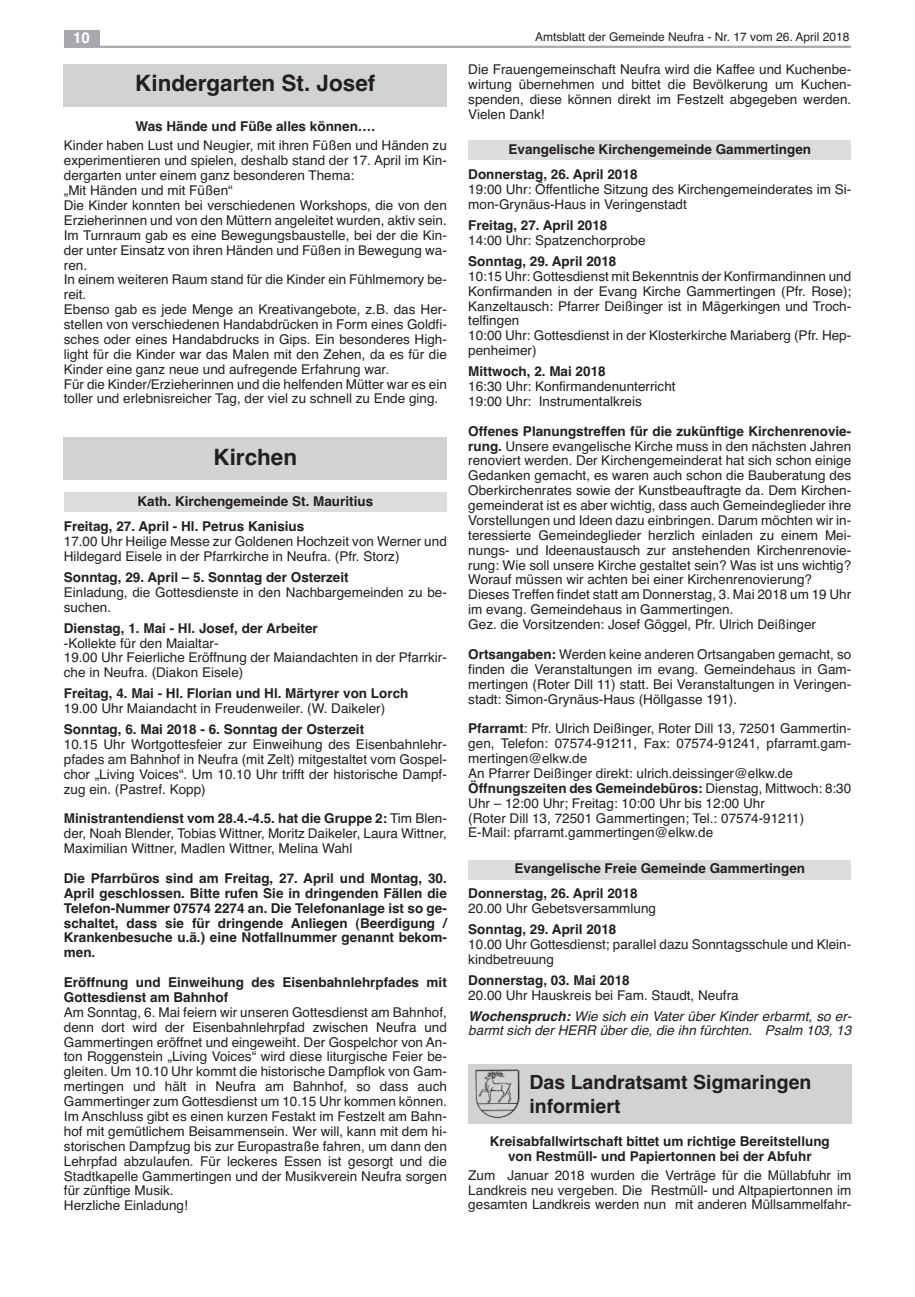
<style>
.page{position:relative;width:915px;height:1297px;background:#fff}
.page>*{position:absolute;margin:0;border:0;box-sizing:border-box;transform-origin:0 0}
.t1{font:700 22.5px "Helvetica";color:#231f20}
.t2{font:700 19.5px/23.4px "Helvetica";color:#231f20}
.t3{font:700 15px "Helvetica";color:#fff}
.t4{font:13.5px/14.9px "Helvetica";color:#231f20}
.t5{font:700 13.5px/14.9px "Helvetica";color:#231f20}
.t6{font:italic 13.5px/20.9px "Helvetica";color:#231f20}
.t7{font:12px "Helvetica";color:#231f20}
.s1{font-weight:700}
.s2{font-style:normal}
</style>
<div class="page">
<div style="left:468px;top:860px;width:382px;height:20px;background:#dcdddf"></div>
<div style="left:468px;top:140px;width:382px;height:20px;background:#dcdddf"></div>
<div style="left:64px;top:492px;width:382px;height:20px;background:#dcdddf"></div>
<div style="left:64px;top:437px;width:382px;height:43px;background:#d1d2d4"></div>
<div style="left:64px;top:64px;width:382px;height:42px;background:#d1d2d4"></div>
<div style="left:468px;top:1064px;width:382px;height:59px;background:#d1d2d4"></div>
<img style="left:475px;top:1069px;width:45px;height:49px">
<hr style="left:64px;top:46px;width:786px;height:2px;background:#a8a9ad">
<div style="left:64px;top:30px;width:35px;height:17px;background:#a8a9ad"></div>
<p class="t3" style="left:73px;top:29px;width:18px">10</p>
<p class="t7" style="left:535px;top:30px;width:316px">Amtsblatt der Gemeinde Neufra - Nr. 17 vom 26. April 2018</p>
<h1 class="t1" style="left:135px;top:70px;width:242px">Kindergarten St. Josef</h1>
<p class="t5" style="left:135px;top:119px;width:241px">Was hände und Füße alles können….</p>
<p class="t4" style="left:64px;top:138px;width:384px">Kinder haben Lust und Neugier, mit ihren Füßen und Händen zu experimentieren und spielen, deshalb stand der 17. April im Kin&shy;dergarten unter einem ganz besonderen Thema:<br>„Mit Händen und mit Füßen“<br>Die Kinder konnten bei verschiedenen Workshops, die von den Erzieherinnen und von den Müttern angeleitet wurden, aktiv sein.<br>Im Turnraum gab es eine Bewegungsbaustelle, bei der die Kin&shy;der unter Einsatz von ihren Händen und Füßen in Bewegung wa&shy;ren.<br>In einem weiteren Raum stand für die Kinder ein Fühlmemory be&shy;reit.<br>Ebenso gab es jede Menge an Kreativangebote, z.B. das Her&shy;stellen von verschiedenen Handabdrücken in Form eines Goldfi&shy;sches oder eines Handabdrucks in Gips. Ein besonderes High&shy;light für die Kinder war das Malen mit den Zehen, da es für die Kinder eine ganz neue und aufregende Erfahrung war.<br>Für die Kinder/Erzieherinnen und die helfenden Mütter war es ein toller und erlebnisreicher Tag, der viel zu schnell zu Ende ging.</p>
<h1 class="t1" style="left:213px;top:444px;width:85px">Kirchen</h1>
<p class="t5" style="left:64px;top:489px;width:311px;line-height:25.2px;text-indent:74px">Kath. Kirchengemeinde St. Mauritius<br>Freitag, 27. April - hl. petrus Kanisius</p>
<p class="t4" style="left:64px;top:534px;width:384px">17.00 Uhr Heilige Messe zur Goldenen Hochzeit von Werner und<br>Hildegard Eisele in der Pfarrkirche in Neufra. (Pfr. Storz)</p>
<p class="t5" style="left:64px;top:570px;width:286px">Sonntag, 29. April – 5. Sonntag der osterzeit</p>
<p class="t4" style="left:64px;top:585px;width:384px">Einladung, die Gottesdienste in den Nachbargemeinden zu be&shy;suchen.</p>
<p class="t5" style="left:64px;top:621px;width:255px">Dienstag, 1. Mai - hl. Josef, der Arbeiter</p>
<p class="t4" style="left:64px;top:635px;width:384px">-Kollekte für den Maialtar-<br>19.00 Uhr Feierliche Eröffnung der Maiandachten in der Pfarrkir&shy;che in Neufra. (Diakon Eisele)</p>
<p class="t5" style="left:64px;top:686px;width:346px">Freitag, 4. Mai - hl. Florian und hl. Märtyrer von lorch</p>
<p class="t4" style="left:64px;top:701px;width:323px">19.00 Uhr Maiandacht in Freudenweiler. (W. Daikeler)</p>
<p class="t5" style="left:64px;top:722px;width:302px">Sonntag, 6. Mai 2018 - 6. Sonntag der osterzeit</p>
<p class="t4" style="left:64px;top:737px;width:384px;text-align:justify">10.15 Uhr Wortgottesfeier zur Einweihung des Eisenbahnlehr&shy;pfades am Bahnhof in Neufra (mit Zelt) mitgestaltet vom Gospel&shy;chor „Living Voices“. Um 10.10 Uhr trifft der historische Dampf&shy;zug ein. (Pastref. Kopp)</p>
<p class="t4" style="left:64px;top:811px;width:384px;text-align:justify"><span class="s1">Ministrantendienst vom 28.4.-4.5. hat die Gruppe 2:</span> Tim Blen&shy;der, Noah Blender, Tobias Wittner, Moritz Daikeler, Laura Wittner, Maximilian Wittner, Madlen Wittner, Melina Wahl</p>
<p class="t5" style="left:64px;top:871px;width:384px;text-align:justify">Die pfarrbüros sind am Freitag, 27. April und Montag, 30.<br>April geschlossen. Bitte rufen Sie in dringenden Fällen die telefon-Nummer 07574 2274 an. Die telefonanlage ist so ge&shy;schaltet, dass sie für dringende Anliegen (Beerdigung / Krankenbesuche u.ä.) eine Notfallnummer genannt bekom&shy;men.</p>
<p class="t5" style="left:64px;top:975px;width:384px">eröffnung und einweihung des eisenbahnlehrpfades mit<br>Gottesdienst am Bahnhof</p>
<p class="t4" style="left:64px;top:1005px;width:384px">Am Sonntag, 6. Mai feiern wir unseren Gottesdienst am Bahnhof, denn dort wird der Eisenbahnlehrpfad zwischen Neufra und Gammertingen eröffnet und eingeweiht. Der Gospelchor von An&shy;ton Roggenstein „Living Voices“ wird diese liturgische Feier be&shy;gleiten. Um 10.10 Uhr kommt die historische Dampflok von Gam&shy;mertingen und hält in Neufra am Bahnhof, so dass auch Gammertinger zum Gottesdienst um 10.15 Uhr kommen können.<br>Im Anschluss gibt es einen kurzen Festakt im Festzelt am Bahn&shy;hof mit gemütlichem Beisammensein. Wer will, kann mit dem hi&shy;storischen Dampfzug bis zur Europastraße fahren, um dann den Lehrpfad abzulaufen. Für leckeres Essen ist gesorgt und die Stadtkapelle Gammertingen und der Musikverein Neufra sorgen für zünftige Musik.<br>Herzliche Einladung!</p>
<p class="t4" style="left:468px;top:62px;width:384px;text-align:justify">Die Frauengemeinschaft Neufra wird die Kaffee und Kuchenbe&shy;wirtung übernehmen und bittet die Bevölkerung um Kuchen&shy;spenden, diese können direkt im Festzelt abgegeben werden.<br>Vielen Dank!</p>
<p class="t5" style="left:468px;top:137px;width:344px;line-height:25.2px;text-indent:40px">evangelische Kirchengemeinde Gammertingen<br>Donnerstag, 26. April 2018</p>
<p class="t4" style="left:468px;top:182px;width:384px">19:00 Uhr: Öffentliche Sitzung des Kirchengemeinderates im Si&shy;mon-Grynäus-Haus in Veringenstadt</p>
<p class="t5" style="left:468px;top:218px;width:141px">Freitag, 27. April 2018</p>
<p class="t4" style="left:468px;top:233px;width:179px">14:00 Uhr: Spatzenchorprobe</p>
<p class="t5" style="left:468px;top:254px;width:150px">Sonntag, 29. April 2018</p>
<p class="t4" style="left:468px;top:269px;width:384px">10:15 Uhr: Gottesdienst mit Bekenntnis der Konfirmandinnen und Konfirmanden in der Evang Kirche Gammertingen (Pfr. Rose); Kanzeltausch: Pfarrer Deißinger ist in Mägerkingen und Troch&shy;telfingen<br>10:00 Uhr: Gottesdienst in der Klosterkirche Mariaberg (Pfr. Hep&shy;penheimer)</p>
<p class="t5" style="left:468px;top:364px;width:139px">Mittwoch, 2. Mai 2018</p>
<p class="t4" style="left:468px;top:379px;width:209px">16:30 Uhr: Konfirmandenunterricht<br>19:00 Uhr: Instrumentalkreis</p>
<p class="t4" style="left:468px;top:423px;width:384px"><span class="s1">offenes planungstreffen für die zukünftige Kirchenrenovie&shy;rung.</span> Unsere evangelische Kirche muss in den nächsten Jahren renoviert werden. Der Kirchengemeinderat hat sich schon einige Gedanken gemacht, es waren auch schon die Bauberatung des Oberkirchenrates sowie der Kunstbeauftragte da. Dem Kirchen&shy;gemeinderat ist es aber wichtig, dass auch Gemeindeglieder ihre Vorstellungen und Ideen dazu einbringen. Darum möchten wir in&shy;teressierte Gemeindeglieder herzlich einladen zu einem Mei&shy;nungs- und Ideenaustausch zur anstehenden Kirchenrenovie&shy;rung: Wie soll unsere Kirche gestaltet sein? Was ist uns wichtig?<br>Worauf müssen wir achten bei einer Kirchenrenovierung?<br>Dieses Treffen findet statt am Donnerstag, 3. Mai 2018 um 19 Uhr im evang. Gemeindehaus in Gammertingen.<br>Gez. die Vorsitzenden: Josef Göggel, Pfr. Ulrich Deißinger</p>
<p class="t4" style="left:468px;top:647px;width:384px;text-align:justify"><span class="s1">ortsangaben:</span> Werden keine anderen Ortsangaben gemacht, so finden die Veranstaltungen im evang. Gemeindehaus in Gam&shy;mertingen (Roter Dill 11) statt. Bei Veranstaltungen in Veringen&shy;stadt: Simon-Grynäus-Haus (Höllgasse 191).</p>
<p class="t4" style="left:468px;top:721px;width:384px"><span class="s1">pfarramt</span>: Pfr. Ulrich Deißinger, Roter Dill 13, 72501 Gammertin&shy;gen, Telefon: 07574-91211, Fax: 07574-91241, pfarramt.gam&shy;mertingen@elkw.de<br>An Pfarrer Deißinger direkt: ulrich.deissinger@elkw.de <span class="s1">Öffnungszeiten des Gemeindebüros:</span> Dienstag, Mittwoch: 8:30<br>Uhr – 12:00 Uhr; Freitag: 10:00 Uhr bis 12:00 Uhr<br>(Roter Dill 13, 72501 Gammertingen; Tel.: 07574-91211)<br>E-Mail: pfarramt.gammertingen@elkw.de</p>
<p class="t5" style="left:468px;top:856px;width:338px;line-height:25.2px;text-indent:46px">evangelische Freie Gemeinde Gammertingen<br>Donnerstag, 26. April 2018</p>
<p class="t4" style="left:468px;top:901px;width:189px">20.00 Uhr Gebetsversammlung</p>
<p class="t5" style="left:468px;top:922px;width:150px">Sonntag, 29. April 2018</p>
<p class="t4" style="left:468px;top:937px;width:384px">10.00 Uhr Gottesdienst; parallel dazu Sonntagsschule und Klein&shy;kindbetreuung</p>
<p class="t5" style="left:468px;top:973px;width:163px">Donnerstag, 03. Mai 2018</p>
<p class="t6" style="left:468px;top:984px;width:383px"><span class="s2">20.00 Uhr Hauskreis bei Fam. Staudt, Neufra<br></span><span class="s1">Wochenspruch:</span> Wie sich ein Vater über Kinder erbarmt, so er-</p>
<p class="t6" style="left:468px;top:1020px;width:384px">barmt sich der HERR über die, die ihn fürchten. Psalm 103, 13</p>
<h2 class="t2" style="left:529px;top:1071px;width:283px">Das landratsamt Sigmaringen informiert</h2>
<p class="t5" style="left:489px;top:1133px;width:341px;text-align:center">Kreisabfallwirtschaft bittet um richtige Bereitstellung von Restmüll- und papiertonnen bei der Abfuhr</p>
<p class="t4" style="left:468px;top:1167px;width:384px;text-align:justify">Zum Januar 2018 wurden die Verträge für die Müllabfuhr im Landkreis neu vergeben. Die Restmüll- und Altpapiertonnen im gesamten Landkreis werden nun mit anderen Müllsammelfahr-</p>
</div>
